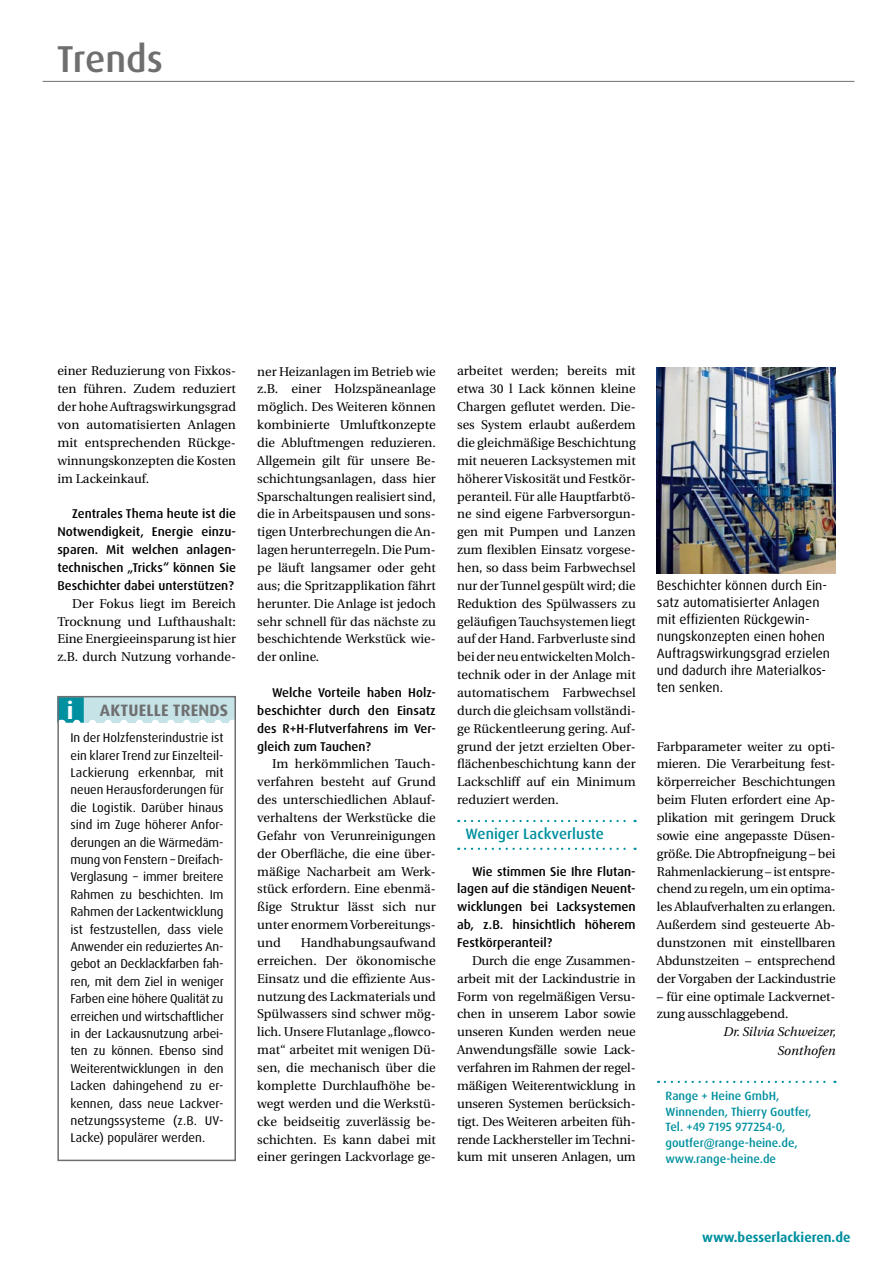
<style>
.page{position:relative;width:893px;height:1263px;background:#fff}
.page>*{position:absolute;margin:0;border:0;box-sizing:border-box;transform-origin:0 0}
.t1{font:500 37.5px "Dax OT";color:#6f6f6f}
.t2{font:700 16.5px "Dax OT";letter-spacing:.01em;color:#6f6f6f}
.t3{font:500 15px "Dax OT";color:#00909f}
.t4{font:13.5px/17.1px "Dax OT";color:#000}
.t5{font:700 13.5px "Dax";color:#00909f}
.t6{font:12.75px/17.9px "Utopia";color:#000;text-align:justify}
.t7{font:12.75px/17.4px "Dax OT";color:#000;text-align:justify}
.t8{font:500 12.75px/17.9px "Dax OT";color:#000;text-align:justify}
.t9{font:italic 12.75px/18px "Utopia";color:#000;text-align:right}
.t10{font:500 12px/15.8px "Dax OT";color:#00909f}
.s1{font-size:24px;color:#fff}
</style>
<div class="page">
<hr style="left:43px;top:81px;width:811px;height:1px;background:#6f6f6f">
<svg style="left:465px;top:820px;width:171px;height:2px"></svg>
<svg style="left:465px;top:848px;width:171px;height:2px"></svg>
<svg style="left:665px;top:1081px;width:170px;height:2px"></svg>
<img style="left:657px;top:368px;width:179px;height:206px">
<div style="left:57px;top:696px;width:179px;height:27px;background:#c6e3e8"></div>
<div style="left:57px;top:697px;width:27px;height:26px;background:#00909f"></div>
<svg style="left:77px;top:720px;width:145px;height:3px"></svg>
<div style="left:57px;top:696px;width:179px;height:465px;border:2px solid #6f6f6f"></div>
<h1 class="t1" style="left:57px;top:35px;width:108px">Trends</h1>
<p class="t6" style="left:57px;top:362px;width:180px">einer Reduzierung von Fixkos&shy;ten führen. Zudem reduziert der hohe Auftragswirkungsgrad von automatisierten Anlagen mit entsprechenden Rückge&shy;winnungskonzepten die Kosten im Lackeinkauf.</p>
<p class="t8" style="left:57px;top:505px;width:180px;text-indent:15px">Zentrales Thema heute ist die Notwendigkeit, Energie einzu&shy;sparen. Mit welchen anlagen&shy;technischen „Tricks“ können Sie Beschichter dabei unterstützen?</p>
<p class="t6" style="left:57px;top:595px;width:180px;text-indent:15px">Der Fokus liegt im Bereich Trocknung und Lufthaushalt:<br>Eine Energieeinsparung ist hier z.B. durch Nutzung vorhande-</p>
<p class="t2" style="left:67px;top:699px;width:163px"><span class="s1">i</span> AKTUELLE TRENDS</p>
<p class="t7" style="left:70px;top:729px;width:155px">In der Holzfensterindustrie ist ein klarer Trend zur Einzelteil-Lackierung erkennbar, mit neuen Herausforderungen für die Logistik. Darüber hinaus sind im Zuge höherer Anfor&shy;derungen an die Wärmedäm&shy;mung von Fenstern – Dreifach-Verglasung – immer breitere Rahmen zu beschichten. Im Rahmen der Lackentwicklung ist festzustellen, dass viele Anwender ein reduziertes An&shy;gebot an Decklackfarben fah&shy;ren, mit dem Ziel in weniger Farben eine höhere Qualität zu erreichen und wirtschaftlicher in der Lackausnutzung arbei&shy;ten zu können. Ebenso sind Weiterentwicklungen in den Lacken dahingehend zu er&shy;kennen, dass neue Lackver&shy;netzungssysteme (z.B. UV-Lacke) populärer werden.</p>
<p class="t6" style="left:257px;top:362px;width:180px">ner Heizanlagen im Betrieb wie z.B. einer Holzspäneanlage möglich. Des Weiteren können kombinierte Umluftkonzepte die Abluftmengen reduzieren.<br>Allgemein gilt für unsere Be&shy;schichtungsanlagen, dass hier Sparschaltungen realisiert sind, die in Arbeitspausen und sons&shy;tigen Unterbrechungen die An&shy;lagen herunterregeln. Die Pum&shy;pe läuft langsamer oder geht aus; die Spritzapplikation fährt herunter. Die Anlage ist jedoch sehr schnell für das nächste zu beschichtende Werkstück wie&shy;der online.</p>
<p class="t8" style="left:257px;top:684px;width:180px;text-indent:15px">Welche Vorteile haben Holz&shy;beschichter durch den Einsatz des R+H-Flutverfahrens im Ver&shy;gleich zum Tauchen?</p>
<p class="t6" style="left:257px;top:755px;width:180px;text-indent:15px">Im herkömmlichen Tauch&shy;verfahren besteht auf Grund des unterschiedlichen Ablauf&shy;verhaltens der Werkstücke die Gefahr von Verunreinigungen der Oberfläche, die eine über&shy;mäßige Nacharbeit am Werk&shy;stück erfordern. Eine ebenmä&shy;ßige Struktur lässt sich nur unter enormem Vorbereitungs&shy;und</p>
<p class="t6" style="left:257px;top:934px;width:180px;text-indent:44px">Handhabungsaufwand erreichen. Der ökonomische Einsatz und die effiziente Aus&shy;nutzung des Lackmaterials und Spülwassers sind schwer mög&shy;lich. Unsere Flutanlage „flowco&shy;mat“ arbeitet mit wenigen Dü&shy;sen, die mechanisch über die komplette Durchlaufhöhe be&shy;wegt werden und die Werkstü&shy;cke beidseitig zuverlässig be&shy;schichten. Es kann dabei mit einer geringen Lackvorlage ge-</p>
<p class="t6" style="left:457px;top:362px;width:180px">arbeitet werden; bereits mit etwa 30 l Lack können kleine Chargen geflutet werden. Die&shy;ses System erlaubt außerdem die gleichmäßige Beschichtung mit neueren Lacksystemen mit höherer Viskosität und Festkör&shy;peranteil. Für alle Hauptfarbtö&shy;ne sind eigene Farbversorgun&shy;gen mit Pumpen und Lanzen zum flexiblen Einsatz vorgese&shy;hen, so dass beim Farbwechsel nur der Tunnel gespült wird; die Reduktion des Spülwassers zu geläufigen Tauchsystemen liegt auf der Hand. Farbverluste sind bei der neu entwickelten Molch&shy;technik oder in der Anlage mit automatischem Farbwechsel durch die gleichsam vollständi&shy;ge Rückentleerung gering. Auf&shy;grund der jetzt erzielten Ober&shy;flächenbeschichtung kann der Lackschliff auf ein Minimum reduziert werden.</p>
<p class="t3" style="left:466px;top:824px;width:140px">Weniger Lackverluste</p>
<p class="t8" style="left:457px;top:862px;width:180px;text-indent:15px">Wie stimmen Sie Ihre Flutan&shy;lagen auf die ständigen Neuent&shy;wicklungen bei Lacksystemen ab, z.B. hinsichtlich höherem Festkörperanteil?</p>
<p class="t6" style="left:457px;top:952px;width:180px;text-indent:15px">Durch die enge Zusammen&shy;arbeit mit der Lackindustrie in Form von regelmäßigen Versu&shy;chen in unserem Labor sowie unseren Kunden werden neue Anwendungsfälle sowie Lack&shy;verfahren im Rahmen der regel&shy;mäßigen Weiterentwicklung in unseren Systemen berücksich&shy;tigt. Des Weiteren arbeiten füh&shy;rende Lackhersteller im Techni&shy;kum mit unseren Anlagen, um</p>
<p class="t4" style="left:657px;top:577px;width:175px">Beschichter können durch Ein&shy;satz automatisierter Anlagen mit effizienten Rückgewin&shy;nungskonzepten einen hohen<br>Auftragswirkungsgrad erzielen und dadurch ihre Materialkos&shy;ten senken.</p>
<p class="t6" style="left:657px;top:737px;width:180px">Farbparameter weiter zu opti&shy;mieren. Die Verarbeitung fest&shy;körperreicher Beschichtungen beim Fluten erfordert eine Ap&shy;plikation mit geringem Druck sowie eine angepasste Düsen&shy;größe. Die Abtropfneigung – bei Rahmenlackierung – ist entspre&shy;chend zu regeln, um ein optima&shy;les Ablaufverhalten zu erlangen.<br>Außerdem sind gesteuerte Ab&shy;dunstzonen mit einstellbaren Abdunstzeiten – entsprechend der Vorgaben der Lackindustrie</p>
<p class="t6" style="left:657px;top:987px;width:180px">– für eine optimale Lackvernet&shy;zung ausschlaggebend.</p>
<p class="t9" style="left:723px;top:1023px;width:114px">Dr. Silvia Schweizer,<br>Sonthofen</p>
<p class="t10" style="left:665px;top:1088px;width:147px">Range + Heine GmbH,<br>Winnenden, Thierry Goutfer,<br>Tel. +49 7195 977254-0, goutfer@range-heine.de, www.range-heine.de</p>
<p class="t5" style="left:702px;top:1229px;width:150px">www.besserlackieren.de</p>
</div>
